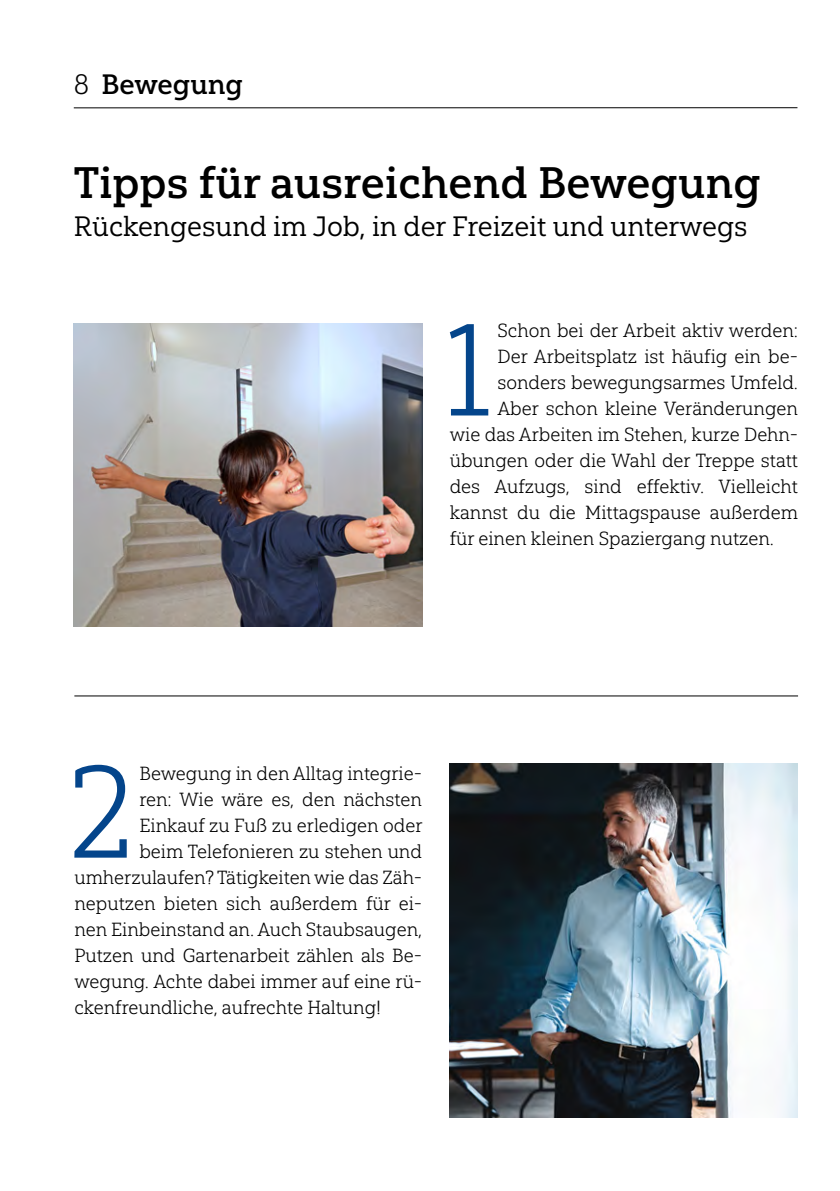
<style>
.page{position:relative;width:840px;height:1191px;background:#fff}
.page>*{position:absolute;margin:0;border:0;box-sizing:border-box;transform-origin:0 0}
.t1{font:130.4px "Yorkten Slab Nor Lig";color:#04458b}
.t2{font:44px "Yorkten Slab Nor Med";color:#000}
.t3{font:28px "Yorkten Slab Nor Reg";color:#000}
.t4{font:28px "Yorkten Slab Nor Med";color:#000}
.t5{font:19px "Yorkten Slab Nor Lig";color:#000}
.s1{font-family:"Yorkten Slab Nor Lig"}
</style>
<div class="page">
<hr style="left:74px;top:107px;width:723px;height:1px;background:#000">
<img style="left:74px;top:323px;width:348px;height:303px">
<img style="left:449px;top:763px;width:348px;height:354px">
<hr style="left:74px;top:695px;width:723px;height:1px;background:#000">
<h3 class="t4" style="left:74px;top:68px;width:171px"><span class="s1">8</span> Bewegung</h3>
<h2 class="t2" style="left:74px;top:156px;width:688px">Tipps für ausreichend Bewegung</h2>
<h3 class="t3" style="left:74px;top:209px;width:675px">Rückengesund im Job, in der Freizeit und unterwegs</h3>
<h1 class="t1" style="left:444px;top:295px;width:49px">1</h1>
<p class="t5" style="left:497px;top:320px;width:302px">Schon bei der Arbeit aktiv werden:</p>
<p class="t5" style="left:497px;top:346px;width:302px">Der Arbeitsplatz ist häufig ein be-</p>
<p class="t5" style="left:497px;top:372px;width:302px">sonders bewegungsarmes Umfeld.</p>
<p class="t5" style="left:497px;top:398px;width:302px">Aber schon kleine Veränderungen</p>
<p class="t5" style="left:449px;top:424px;width:349px">wie das Arbeiten im Stehen, kurze Dehn-</p>
<p class="t5" style="left:449px;top:450px;width:349px">übungen oder die Wahl der Treppe statt</p>
<p class="t5" style="left:449px;top:476px;width:349px">des Aufzugs, sind effektiv. Vielleicht</p>
<p class="t5" style="left:449px;top:502px;width:349px">kannst du die Mittagspause außerdem</p>
<p class="t5" style="left:449px;top:528px;width:325px">für einen kleinen Spaziergang nutzen.</p>
<h1 class="t1" style="left:68px;top:737px;width:68px">2</h1>
<p class="t5" style="left:139px;top:762px;width:284px">Bewegung in den Alltag integrie-</p>
<p class="t5" style="left:139px;top:788px;width:284px">ren: Wie wäre es, den nächsten</p>
<p class="t5" style="left:139px;top:814px;width:284px">Einkauf zu Fuß zu erledigen oder</p>
<p class="t5" style="left:139px;top:840px;width:284px">beim Telefonieren zu stehen und</p>
<p class="t5" style="left:74px;top:866px;width:349px">umherzulaufen? Tätigkeiten wie das Zäh-</p>
<p class="t5" style="left:74px;top:892px;width:349px">neputzen bieten sich außerdem für ei-</p>
<p class="t5" style="left:74px;top:918px;width:349px">nen Einbeinstand an. Auch Staubsaugen,</p>
<p class="t5" style="left:74px;top:944px;width:349px">Putzen und Gartenarbeit zählen als Be-</p>
<p class="t5" style="left:74px;top:970px;width:349px">wegung. Achte dabei immer auf eine rü-</p>
<p class="t5" style="left:74px;top:996px;width:308px">ckenfreundliche, aufrechte Haltung!</p>
</div>
